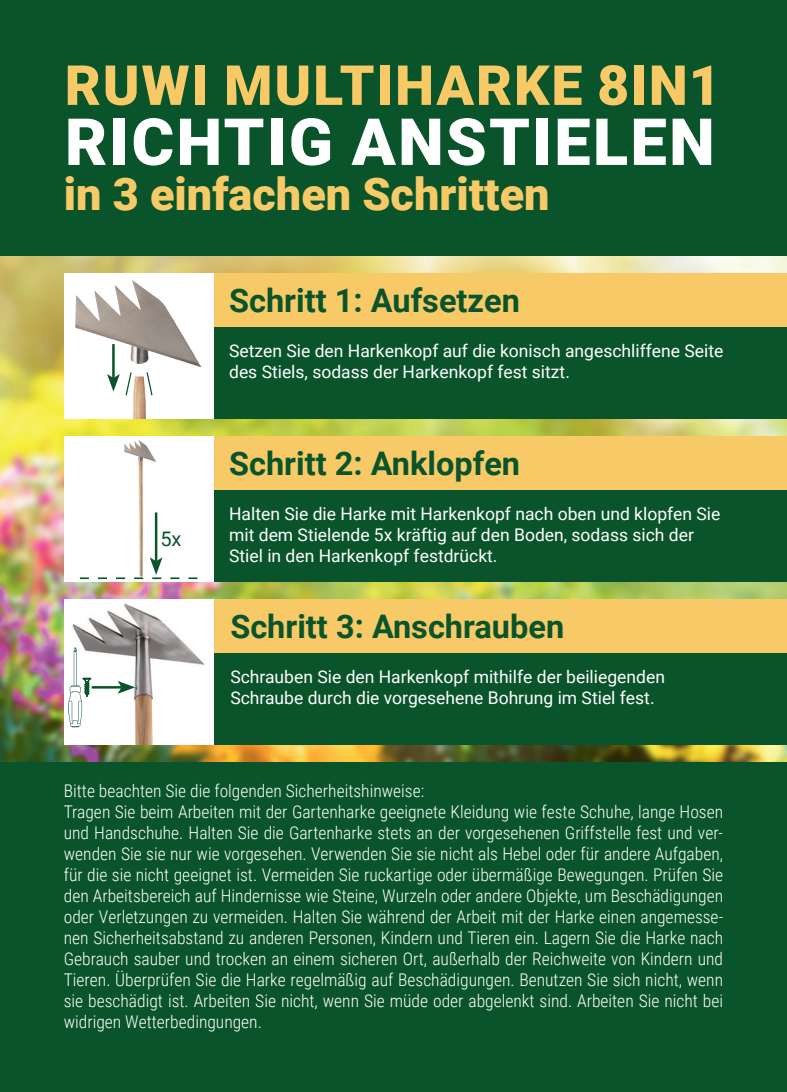
<style>
.page{position:relative;width:787px;height:1092px;background:#fff}
.page>*{position:absolute;margin:0;border:0;box-sizing:border-box;transform-origin:0 0}
.t1{font:900 65px "Roboto";letter-spacing:.035em;color:#fff}
.t2{font:900 55.25px "Roboto";letter-spacing:.035em;color:#f7ca67}
.t3{font:900 45px "Roboto";color:#f7ca67}
.t4{font:700 32.5px "Roboto";color:#0a542b}
.t5{font:20px "Roboto";color:#0a542b}
.t6{font:300 17.5px/21px "Roboto Condensed";color:#fff}
.t7{font:17.5px/21px "Roboto";color:#fff}
</style>
<div class="page">
<img style="left:0;top:256px;width:787px;height:506px">
<div style="left:0;top:0;width:787px;height:256px;background:#0a542b"></div>
<div style="left:213px;top:436px;width:574px;height:145px;background:#0a542b"></div>
<div style="left:213px;top:436px;width:574px;height:54px;background:#f7ca67"></div>
<div style="left:64px;top:436px;width:149px;height:145px;background:#fff"></div>
<img style="left:124px;top:440px;width:33px;height:117px">
<hr style="left:155px;top:512px;width:2px;height:49px;background:#0a542b">
<svg style="left:80px;top:557px;width:117px;height:22px"></svg>
<div style="left:0;top:762px;width:787px;height:329px;background:#0a542b"></div>
<div style="left:213px;top:599px;width:574px;height:145px;background:#0a542b"></div>
<div style="left:213px;top:599px;width:574px;height:54px;background:#f7ca67"></div>
<div style="left:64px;top:599px;width:149px;height:145px;background:#fff"></div>
<img style="left:72px;top:603px;width:133px;height:141px">
<hr style="left:92px;top:686px;width:29px;height:2px;background:#0a542b">
<svg style="left:118px;top:681px;width:17px;height:12px"></svg>
<svg style="left:68px;top:647px;width:23px;height:80px"></svg>
<div style="left:213px;top:273px;width:574px;height:146px;background:#0a542b"></div>
<div style="left:213px;top:273px;width:574px;height:54px;background:#f7ca67"></div>
<div style="left:64px;top:273px;width:149px;height:146px;background:#fff"></div>
<img style="left:75px;top:280px;width:126px;height:139px">
<hr style="left:112px;top:344px;width:3px;height:34px;background:#0a542b">
<svg style="left:107px;top:371px;width:25px;height:25px"></svg>
<svg style="left:146px;top:371px;width:7px;height:25px"></svg>
<h2 class="t2" style="left:65px;top:46px;width:657px">RUWI MULTIHARKE 8IN1</h2>
<h1 class="t1" style="left:65px;top:96px;width:651px">RICHTIG ANSTIELEN</h1>
<h3 class="t3" style="left:64px;top:162px;width:487px">in 3 einfachen Schritten</h3>
<p class="t5" style="left:160px;top:524px;width:23px">5x</p>
<h3 class="t4" style="left:229px;top:278px;width:292px">Schritt 1: Aufsetzen</h3>
<p class="t7" style="left:229px;top:340px;width:495px">Setzen Sie den Harkenkopf auf die konisch angeschliffene Seite des Stiels, sodass der Harkenkopf fest sitzt.</p>
<h3 class="t4" style="left:229px;top:441px;width:292px">Schritt 2: Anklopfen</h3>
<p class="t7" style="left:229px;top:503px;width:493px">Halten Sie die Harke mit Harkenkopf nach oben und klopfen Sie mit dem Stielende 5x kräftig auf den Boden, sodass sich der<br>Stiel in den Harkenkopf festdrückt.</p>
<h3 class="t4" style="left:230px;top:603px;width:335px">Schritt 3: Anschrauben</h3>
<p class="t7" style="left:230px;top:665px;width:436px">Schrauben Sie den Harkenkopf mithilfe der beiliegenden<br>Schraube durch die vorgesehene Bohrung im Stiel fest.</p>
<p class="t6" style="left:64px;top:779px;width:661px">Bitte beachten Sie die folgenden Sicherheitshinweise:<br>Tragen Sie beim Arbeiten mit der Gartenharke geeignete Kleidung wie feste Schuhe, lange Hosen und Handschuhe. Halten Sie die Gartenharke stets an der vorgesehenen Griffstelle fest und ver&shy;wenden Sie sie nur wie vorgesehen. Verwenden Sie sie nicht als Hebel oder für andere Aufgaben, für die sie nicht geeignet ist. Vermeiden Sie ruckartige oder übermäßige Bewegungen. Prüfen Sie den Arbeitsbereich auf Hindernisse wie Steine, Wurzeln oder andere Objekte, um Beschädigungen oder Verletzungen zu vermeiden. Halten Sie während der Arbeit mit der Harke einen angemesse&shy;nen Sicherheitsabstand zu anderen Personen, Kindern und Tieren ein. Lagern Sie die Harke nach Gebrauch sauber und trocken an einem sicheren Ort, außerhalb der Reichweite von Kindern und Tieren. Überprüfen Sie die Harke regelmäßig auf Beschädigungen. Benutzen Sie sich nicht, wenn sie beschädigt ist. Arbeiten Sie nicht, wenn Sie müde oder abgelenkt sind. Arbeiten Sie nicht bei widrigen Wetterbedingungen.</p>
</div>
